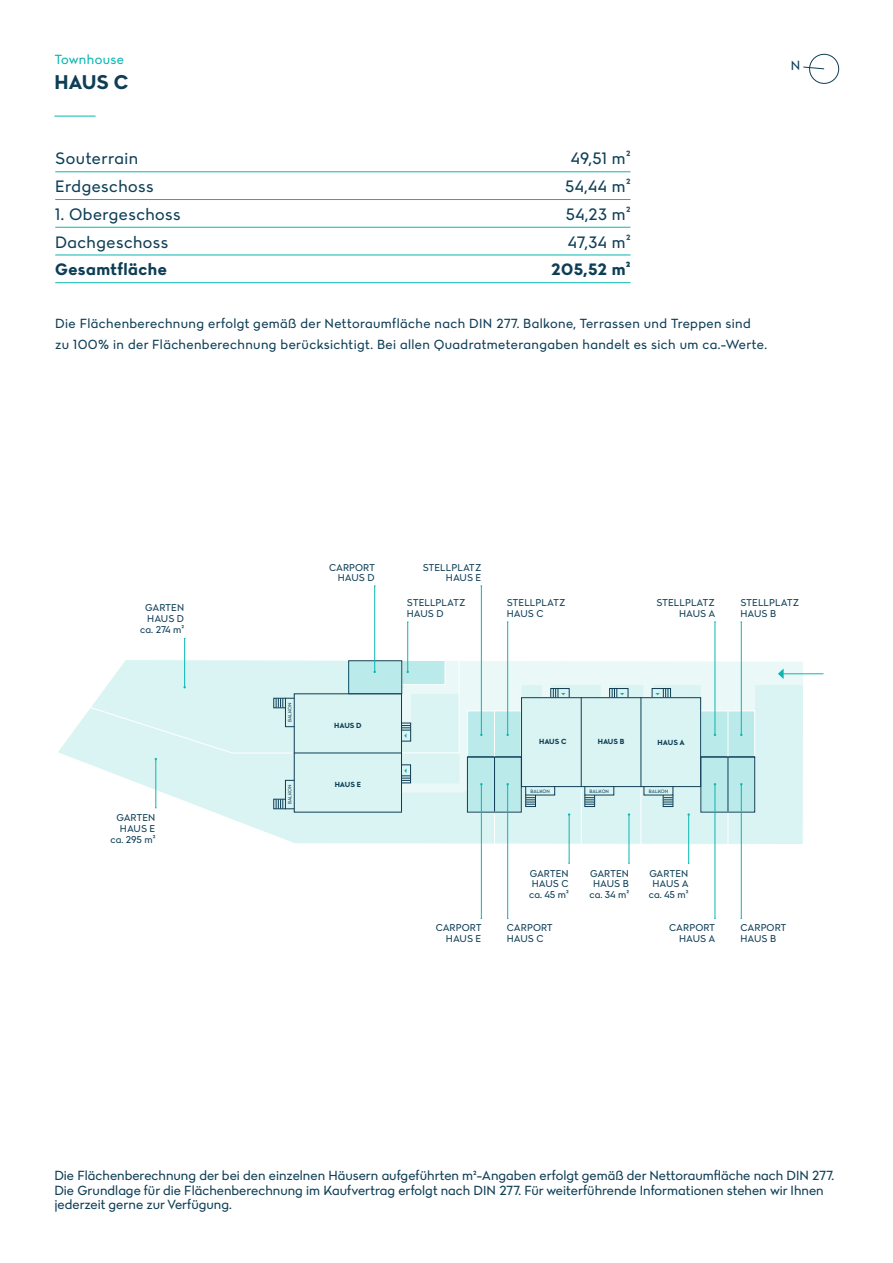
<style>
.page{position:relative;width:893px;height:1263px;background:#fff}
.page>*{position:absolute;margin:0;border:0;box-sizing:border-box;transform-origin:0 0}
.t1{font:700 18px "Lydia Sans";color:#0e3e56}
.t2{font:15px/27.8px "Lydia Sans";letter-spacing:.03em;color:#0e3e56}
.t3{font:700 15px "Lydia Sans";letter-spacing:.03em;color:#0e3e56}
.t4{font:12px/14.4px "Lydia Sans";color:#0e3e56}
.t5{font:12px/21px "Lydia Sans";letter-spacing:.03em;color:#0e3e56}
.t6{font:12px "Lydia Sans";letter-spacing:.03em;color:#09b7b1}
.t7{font:9px/10.8px "Lydia Sans";color:#0e3e56;text-align:right}
.t8{font:700 6.75px "Lydia Sans";color:#0e3e56}
.t9{font:4.35px "Lydia Sans";color:#0e3e56}
</style>
<div class="page">
<hr style="left:54px;top:116px;width:42px;height:1px;background:#09b7b1">
<svg style="left:803px;top:53px;width:36px;height:31px"></svg>
<hr style="left:55px;top:171px;width:575px;height:1px;background:#09b7b1">
<hr style="left:55px;top:199px;width:575px;height:1px;background:#09b7b1">
<hr style="left:55px;top:227px;width:575px;height:1px;background:#09b7b1">
<hr style="left:55px;top:255px;width:575px;height:1px;background:#09b7b1">
<hr style="left:55px;top:282px;width:575px;height:1px;background:#09b7b1">
<svg style="left:58px;top:659px;width:746px;height:186px"></svg>
<svg style="left:402px;top:661px;width:401px;height:131px;background:#def4f3"></svg>
<div style="left:467px;top:711px;width:54px;height:101px;background:#baeae9"></div>
<div style="left:701px;top:711px;width:54px;height:101px;background:#baeae9"></div>
<hr style="left:581px;top:786px;width:1px;height:60px;background:#fff">
<hr style="left:640px;top:786px;width:1px;height:60px;background:#fff">
<hr style="left:494px;top:812px;width:1px;height:33px;background:#fff">
<hr style="left:727px;top:812px;width:1px;height:35px;background:#fff">
<hr style="left:494px;top:757px;width:1px;height:55px;background:#0e3e56">
<hr style="left:728px;top:757px;width:1px;height:55px;background:#0e3e56">
<hr style="left:294px;top:752px;width:108px;height:1px;background:#0e3e56">
<div style="left:401px;top:764px;width:10px;height:19px;border:1px solid #0e3e56"></div>
<div style="left:285px;top:780px;width:10px;height:29px;border:1px solid #0e3e56"></div>
<div style="left:273px;top:799px;width:13px;height:10px;border:1px solid #0e3e56"></div>
<svg style="left:276px;top:799px;width:8px;height:10px"></svg>
<svg style="left:401px;top:768px;width:9px;height:13px"></svg>
<hr style="left:640px;top:697px;width:1px;height:90px;background:#0e3e56">
<hr style="left:581px;top:697px;width:1px;height:90px;background:#0e3e56">
<div style="left:550px;top:688px;width:20px;height:10px;border:1px solid #0e3e56"></div>
<div style="left:609px;top:688px;width:19px;height:10px;border:1px solid #0e3e56"></div>
<div style="left:652px;top:688px;width:19px;height:10px;border:1px solid #0e3e56"></div>
<div style="left:525px;top:786px;width:30px;height:9px;border:1px solid #0e3e56"></div>
<div style="left:467px;top:711px;width:54px;height:101px;border:1px solid #fff"></div>
<div style="left:701px;top:711px;width:54px;height:101px;border:1px solid #fff"></div>
<div style="left:525px;top:794px;width:11px;height:13px;border:1px solid #0e3e56"></div>
<div style="left:584px;top:794px;width:11px;height:13px;border:1px solid #0e3e56"></div>
<div style="left:663px;top:794px;width:10px;height:13px;border:1px solid #0e3e56"></div>
<svg style="left:526px;top:797px;width:9px;height:8px"></svg>
<svg style="left:585px;top:797px;width:9px;height:8px"></svg>
<svg style="left:663px;top:797px;width:10px;height:8px"></svg>
<svg style="left:553px;top:689px;width:13px;height:8px"></svg>
<svg style="left:612px;top:689px;width:12px;height:8px"></svg>
<svg style="left:655px;top:688px;width:14px;height:9px"></svg>
<div style="left:467px;top:757px;width:54px;height:55px;border:1px solid #0e3e56"></div>
<div style="left:348px;top:660px;width:54px;height:34px;border:1px solid #0e3e56"></div>
<hr style="left:741px;top:622px;width:1px;height:112px;background:#09b7b1">
<hr style="left:507px;top:622px;width:1px;height:112px;background:#09b7b1">
<hr style="left:741px;top:785px;width:1px;height:133px;background:#09b7b1">
<hr style="left:507px;top:785px;width:1px;height:133px;background:#09b7b1">
<hr style="left:569px;top:815px;width:1px;height:48px;background:#09b7b1">
<hr style="left:629px;top:815px;width:1px;height:48px;background:#09b7b1">
<hr style="left:688px;top:815px;width:1px;height:48px;background:#09b7b1">
<hr style="left:715px;top:622px;width:1px;height:112px;background:#09b7b1">
<hr style="left:481px;top:586px;width:1px;height:148px;background:#09b7b1">
<hr style="left:407px;top:622px;width:1px;height:49px;background:#09b7b1">
<svg style="left:401px;top:659px;width:59px;height:95px;background:#d4efef"></svg>
<hr style="left:715px;top:785px;width:1px;height:133px;background:#09b7b1">
<hr style="left:481px;top:785px;width:1px;height:133px;background:#09b7b1">
<hr style="left:374px;top:586px;width:1px;height:85px;background:#09b7b1">
<div style="left:349px;top:661px;width:53px;height:33px;background:#baeae9"></div>
<hr style="left:494px;top:711px;width:1px;height:46px;background:#fff">
<hr style="left:728px;top:711px;width:1px;height:46px;background:#fff">
<hr style="left:467px;top:757px;width:55px;height:1px;background:#0e3e56">
<hr style="left:701px;top:757px;width:54px;height:1px;background:#0e3e56">
<div style="left:521px;top:697px;width:180px;height:90px;border:1px solid #0e3e56"></div>
<hr style="left:783px;top:673px;width:40px;height:1px;background:#09b7b1">
<svg style="left:778px;top:668px;width:6px;height:11px"></svg>
<hr style="left:156px;top:760px;width:1px;height:48px;background:#09b7b1">
<div style="left:88px;top:698px;width:207px;height:62px;background:#daf4f3"></div>
<hr style="left:184px;top:638px;width:1px;height:48px;background:#09b7b1">
<p class="t6" style="left:54px;top:49px;width:71px">Townhouse</p>
<h1 class="t1" style="left:54px;top:72px;width:75px">HAUS C</h1>
<p class="t2" style="left:55px;top:143px;width:100px">Souterrain<br>Erdgeschoss</p>
<p class="t2" style="left:55px;top:199px;width:127px">1. Obergeschoss<br>Dachgeschoss</p>
<p class="t3" style="left:55px;top:261px;width:113px">Gesamtfläche</p>
<p class="t2" style="left:565px;top:143px;width:67px;text-align:center">49,51 m²<br>54,44 m²<br>54,23 m²<br>47,34 m²</p>
<p class="t3" style="left:551px;top:261px;width:81px">205,52 m²</p>
<p class="t5" style="left:55px;top:312px;width:713px">Die Flächenberechnung erfolgt gemäß der Nettoraumfläche nach DIN 277. Balkone, Terrassen und Treppen sind zu 100% in der Flächenberechnung berücksichtigt. Bei allen Quadratmeterangaben handelt es sich um ca.-Werte.</p>
<p class="t4" style="left:791px;top:58px;width:11px">N</p>
<p class="t7" style="left:140px;top:601px;width:45px">GARTEN<br>HAUS D ca. 274 m²</p>
<p class="t7" style="left:111px;top:811px;width:46px">GARTEN<br>HAUS E ca. 295 m²</p>
<p class="t9" style="left:286px;top:722px;width:21px;rotate:-90deg">BALKON</p>
<p class="t9" style="left:286px;top:804px;width:21px;rotate:-90deg">BALKON</p>
<p class="t7" style="left:329px;top:561px;width:48px">CARPORT<br>HAUS D</p>
<p class="t7" style="left:423px;top:561px;width:60px">STELLPLATZ<br>HAUS E</p>
<p class="t7" style="left:407px;top:597px;width:60px;text-align:left">STELLPLATZ<br>HAUS D</p>
<p class="t7" style="left:507px;top:597px;width:60px;text-align:left">STELLPLATZ<br>HAUS C</p>
<p class="t7" style="left:656px;top:597px;width:60px">STELLPLATZ<br>HAUS A</p>
<p class="t7" style="left:740px;top:597px;width:60px;text-align:left">STELLPLATZ<br>HAUS B</p>
<p class="t8" style="left:334px;top:722px;width:29px">HAUS D</p>
<p class="t8" style="left:335px;top:781px;width:28px">HAUS E</p>
<p class="t8" style="left:539px;top:738px;width:29px">HAUS C</p>
<p class="t8" style="left:598px;top:738px;width:28px">HAUS B</p>
<p class="t8" style="left:658px;top:738px;width:29px">HAUS A</p>
<p class="t9" style="left:530px;top:787px;width:21px">BALKON</p>
<p class="t9" style="left:590px;top:787px;width:21px">BALKON</p>
<p class="t9" style="left:649px;top:787px;width:21px">BALKON</p>
<p class="t7" style="left:436px;top:921px;width:48px">CARPORT<br>HAUS E</p>
<p class="t7" style="left:529px;top:867px;width:41px;text-align:justify">GARTEN HAUS C ca. 45 m²</p>
<p class="t7" style="left:589px;top:867px;width:41px;text-align:center">GARTEN<br>HAUS B ca. 34 m²</p>
<p class="t7" style="left:649px;top:867px;width:41px;text-align:center">GARTEN<br>HAUS A ca. 45 m²</p>
<p class="t7" style="left:507px;top:921px;width:48px;text-align:left">CARPORT<br>HAUS C</p>
<p class="t7" style="left:669px;top:921px;width:48px">CARPORT<br>HAUS A</p>
<p class="t7" style="left:740px;top:921px;width:48px;text-align:left">CARPORT<br>HAUS B</p>
<p class="t4" style="left:54px;top:1167px;width:781px">Die Flächenberechnung der bei den einzelnen Häusern aufgeführten m2-Angaben erfolgt gemäß der Nettoraumfläche nach DIN 277.<br>Die Grundlage für die Flächenberechnung im Kaufvertrag erfolgt nach DIN 277. Für weiterführende Informationen stehen wir Ihnen jederzeit gerne zur Verfügung.</p>
</div>
